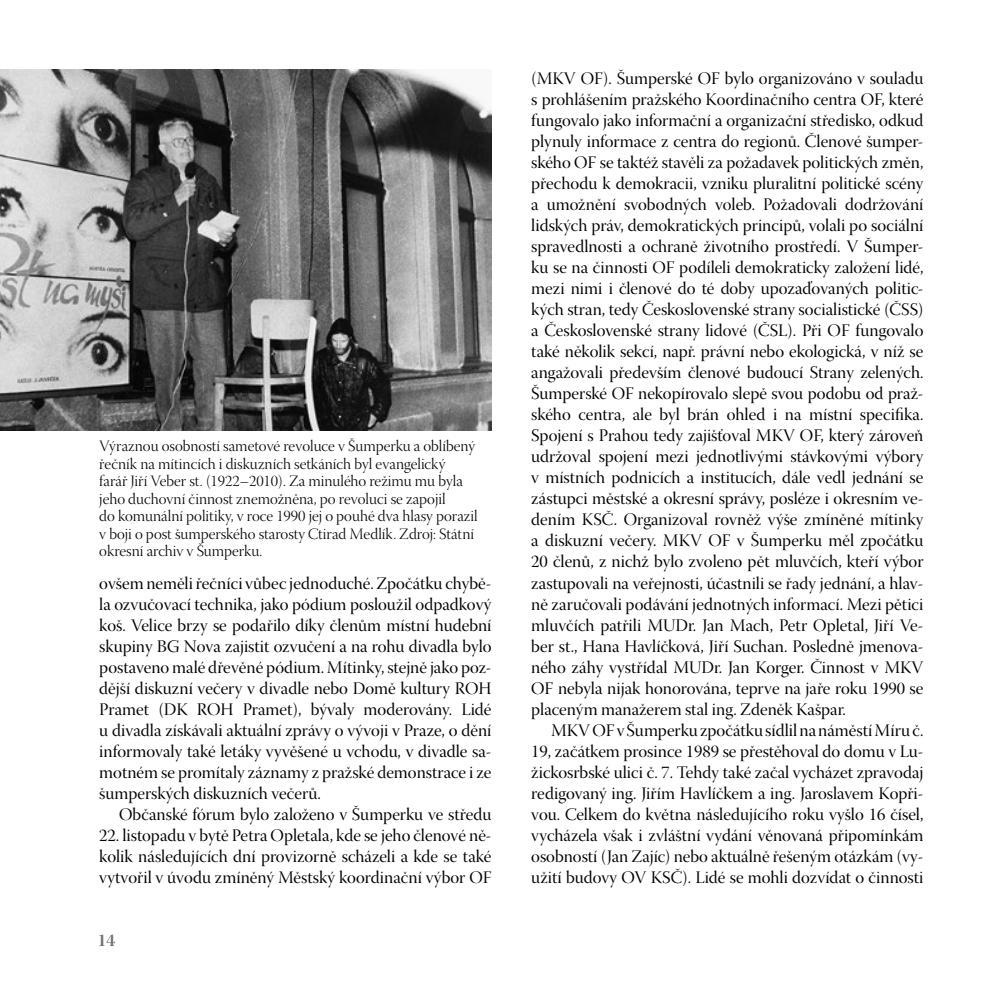
<style>
.page{position:relative;width:993px;height:993px;background:#fff}
.page>*{position:absolute;margin:0;border:0;box-sizing:border-box;transform-origin:0 0}
.Bez{font:17.5px/21px "Warnock Pro Disp";color:#000;text-align:justify}
.t1{font:17.5px "Warnock Pro Bold Disp";color:#6f6f6e}
.Popiska_foto{font:15.75px/17.5px "Warnock Pro Light Disp";color:#000}
</style>
<div class="page">
<img style="left:0;top:69px;width:491px;height:361px">
<p class="Popiska_foto" style="left:99px;top:438px;width:380px">Výraznou osobností sametové revoluce v Šumperku a oblíbený řečník na mítincích i diskuzních setkáních byl evangelický<br>farář Jiří Veber st. (1922–2010). Za minulého režimu mu byla jeho duchovní činnost znemožněna, po revoluci se zapojil<br>do komunální politiky, v roce 1990 jej o pouhé dva hlasy porazil v boji o post šumperského starosty Ctirad Medlík. Zdroj: Státní okresní archiv v Šumperku.</p>
<p class="Bez" style="left:99px;top:574px;width:393px">ovšem neměli řečníci vůbec jednoduché. Zpočátku chybě&shy;la ozvučovací technika, jako pódium posloužil odpadkový koš. Velice brzy se podařilo díky členům místní hudební skupiny BG Nova zajistit ozvučení a na rohu divadla bylo postaveno malé dřevěné pódium. Mítinky, stejně jako poz&shy;dější diskuzní večery v divadle nebo Domě kultury ROH Pramet (DK ROH Pramet), bývaly moderovány. Lidé u divadla získávali aktuální zprávy o vývoji v Praze, o dění informovaly také letáky vyvěšené u vchodu, v divadle sa&shy;motném se promítaly záznamy z pražské demonstrace i ze šumperských diskuzních večerů.</p>
<p class="Bez" style="left:119px;top:805px;width:374px">Občanské fórum bylo založeno v Šumperku ve středu</p>
<p class="Bez" style="left:99px;top:826px;width:393px">22. listopadu v bytě Petra Opletala, kde se jeho členové ně&shy;kolik následujících dní provizorně scházeli a kde se také vytvořil v úvodu zmíněný Městský koordinační výbor OF</p>
<p class="t1" style="left:98px;top:929px;width:19px">14</p>
<p class="Bez" style="left:531px;top:70px;width:393px">(MKV OF). Šumperské OF bylo organizováno v souladu s prohlášením pražského Koordinačního centra OF, které fungovalo jako informační a organizační středisko, odkud plynuly informace z centra do regionů. Členové šumper&shy;ského OF se taktéž stavěli za požadavek politických změn, přechodu k demokracii, vzniku pluralitní politické scény a umožnění svobodných voleb. Požadovali dodržování lidských práv, demokratických principů, volali po sociální spravedlnosti a ochraně životního prostředí. V Šumper&shy;ku se na činnosti OF podíleli demokraticky založení lidé, mezi nimi i členové do té doby upozaďovaných politic&shy;kých stran, tedy Československé strany socialistické (ČSS) a Československé strany lidové (ČSL). Při OF fungovalo také několik sekcí, např. právní nebo ekologická, v níž se angažovali především členové budoucí Strany zelených.<br>Šumperské OF nekopírovalo slepě svou podobu od praž&shy;ského centra, ale byl brán ohled i na místní specifika.<br>Spojení s Prahou tedy zajišťoval MKV OF, který zároveň udržoval spojení mezi jednotlivými stávkovými výbory v místních podnicích a institucích, dále vedl jednání se zástupci městské a okresní správy, posléze i okresním ve&shy;dením KSČ. Organizoval rovněž výše zmíněné mítinky a diskuzní večery. MKV OF v Šumperku měl zpočátku 20 členů, z nichž bylo zvoleno pět mluvčích, kteří výbor zastupovali na veřejnosti, účastnili se řady jednání, a hlav&shy;ně zaručovali podávání jednotných informací. Mezi pětici mluvčích patřili MUDr. Jan Mach, Petr Opletal, Jiří Ve&shy;ber st., Hana Havlíčková, Jiří Suchan. Posledně jmenova&shy;ného záhy vystřídal MUDr. Jan Korger. Činnost v MKV OF nebyla nijak honorována, teprve na jaře roku 1990 se placeným manažerem stal ing. Zdeněk Kašpar.</p>
<p class="Bez" style="left:531px;top:721px;width:393px;text-indent:20px">MKV OF v Šumperku zpočátku sídlil na náměstí Míru č.<br>19, začátkem prosince 1989 se přestěhoval do domu v Lu&shy;žickosrbské ulici č. 7. Tehdy také začal vycházet zpravodaj redigovaný ing. Jiřím Havlíčkem a ing. Jaroslavem Kopři&shy;vou. Celkem do května následujícího roku vyšlo 16 čísel, vycházela však i zvláštní vydání věnovaná připomínkám osobností (Jan Zajíc) nebo aktuálně řešeným otázkám (vy&shy;užití budovy OV KSČ). Lidé se mohli dozvídat o činnosti</p>
</div>
